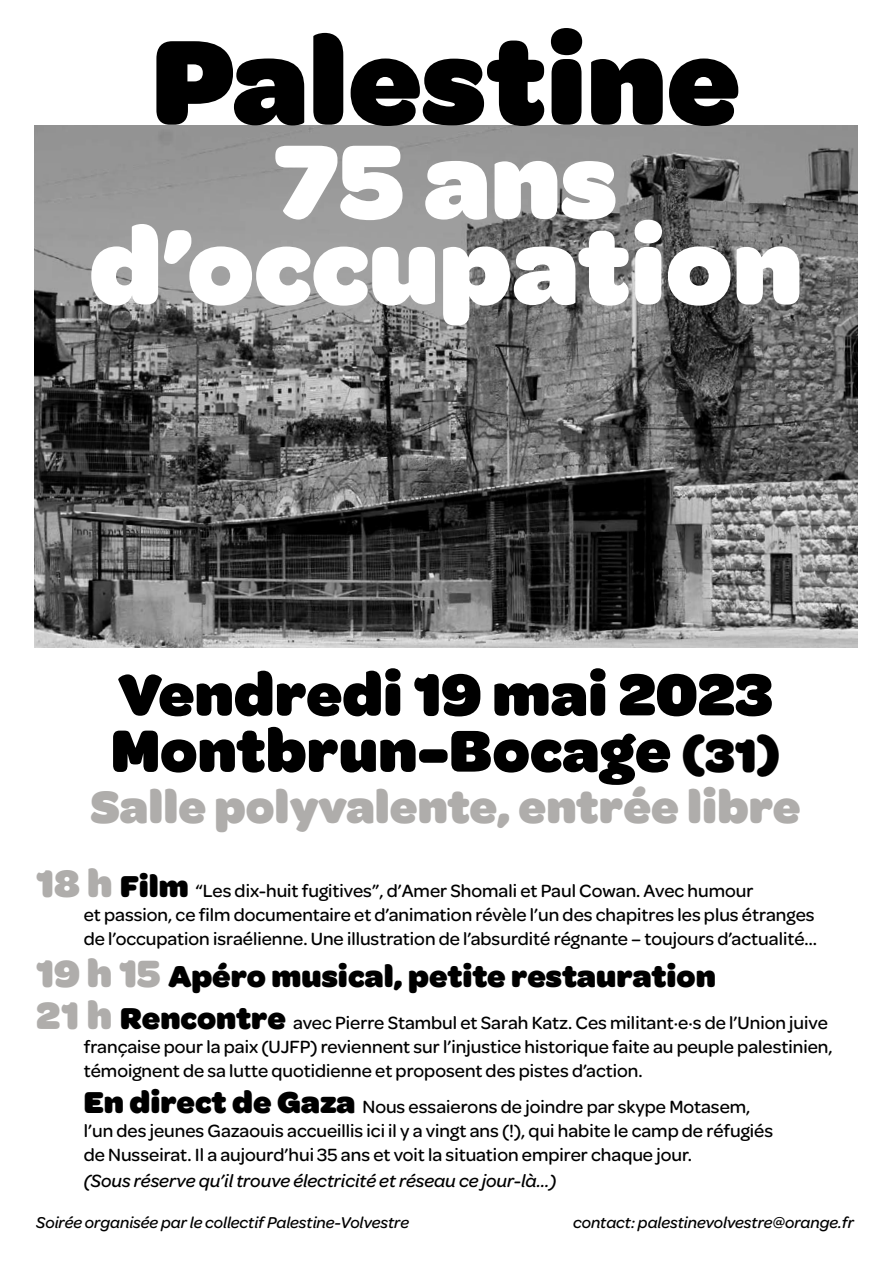
<style>
.page{position:relative;width:893px;height:1263px;background:#fff}
.page>*{position:absolute;margin:0;border:0;box-sizing:border-box;transform-origin:0 0}
.t1{font:900 128.1px "Omnes";color:#000}
.t2{font:900 112.35px/85.5px "Omnes";color:#fff;text-align:center}
.t3{font:900 62.85px/56.2px "Omnes";color:#000}
.t4{font:900 48.3px "Omnes";color:#afadab}
.t5{font:900 32.25px "Omnes";color:#000}
.t6{font:500 18.9px/24.2px "Omnes";color:#000}
.t7{font:italic 500 18.9px "Omnes";color:#000}
.t8{font:italic 500 16.8px "Omnes";color:#000}
.s1{font-size:49.5px}
.s2{font-weight:900;font-size:40.5px;color:#afadab}
.s3{font-weight:900;font-size:32.25px}
.s4{font-size:40.5px;color:#afadab}
</style>
<div class="page">
<img style="left:34px;top:125px;width:824px;height:522px">
<h1 class="t1" style="left:152px;top:-16px;width:590px">Palestine</h1>
<h2 class="t2" style="left:89px;top:127px;width:715px">75 ans d’occupation</h2>
<h3 class="t3" style="left:111px;top:660px;width:671px">Vendredi 19 mai 2023<br>Montbrun-Bocage <span class="s1">(31)</span></h3>
<h3 class="t4" style="left:90px;top:770px;width:712px">Salle polyvalente, entrée libre</h3>
<p class="t6" style="left:84px;top:877px;width:735px;text-indent:-48px"><span class="s2">18 h</span> <span class="s3">Film</span> “Les dix-huit fugitives”, d’Amer Shomali et Paul Cowan. Avec humour<br>et passion, ce film documentaire et d’animation révèle l’un des chapitres les plus étranges de l’occupation israélienne. Une illustration de l’absurdité régnante – toujours d’actualité…</p>
<h3 class="t5" style="left:36px;top:952px;width:681px"><span class="s4">19 h 15</span> Apéro musical, petite restauration</h3>
<p class="t6" style="left:84px;top:1009px;width:750px;text-indent:-48px"><span class="s2">21 h</span> <span class="s3">Rencontre</span> avec Pierre Stambul et Sarah Katz. Ces militant·e·s de l’Union juive française pour la paix (UJFP) reviennent sur l’injustice historique faite au peuple palestinien, témoignent de sa lutte quotidienne et proposent des pistes d’action.</p>
<p class="t6" style="left:84px;top:1094px;width:691px"><span class="s3">En direct de Gaza</span> Nous essaierons de joindre par skype Motasem, l’un des jeunes Gazaouis accueillis ici il y a vingt ans (!), qui habite le camp de réfugiés de Nusseirat. Il a aujourd’hui 35 ans et voit la situation empirer chaque jour.</p>
<p class="t7" style="left:84px;top:1167px;width:474px">(Sous réserve qu’il trouve électricité et réseau ce jour-là…)</p>
<p class="t8" style="left:36px;top:1211px;width:374px">Soirée organisée par le collectif Palestine-Volvestre</p>
<p class="t8" style="left:573px;top:1211px;width:282px">contact: palestinevolvestre@orange.fr</p>
</div>
